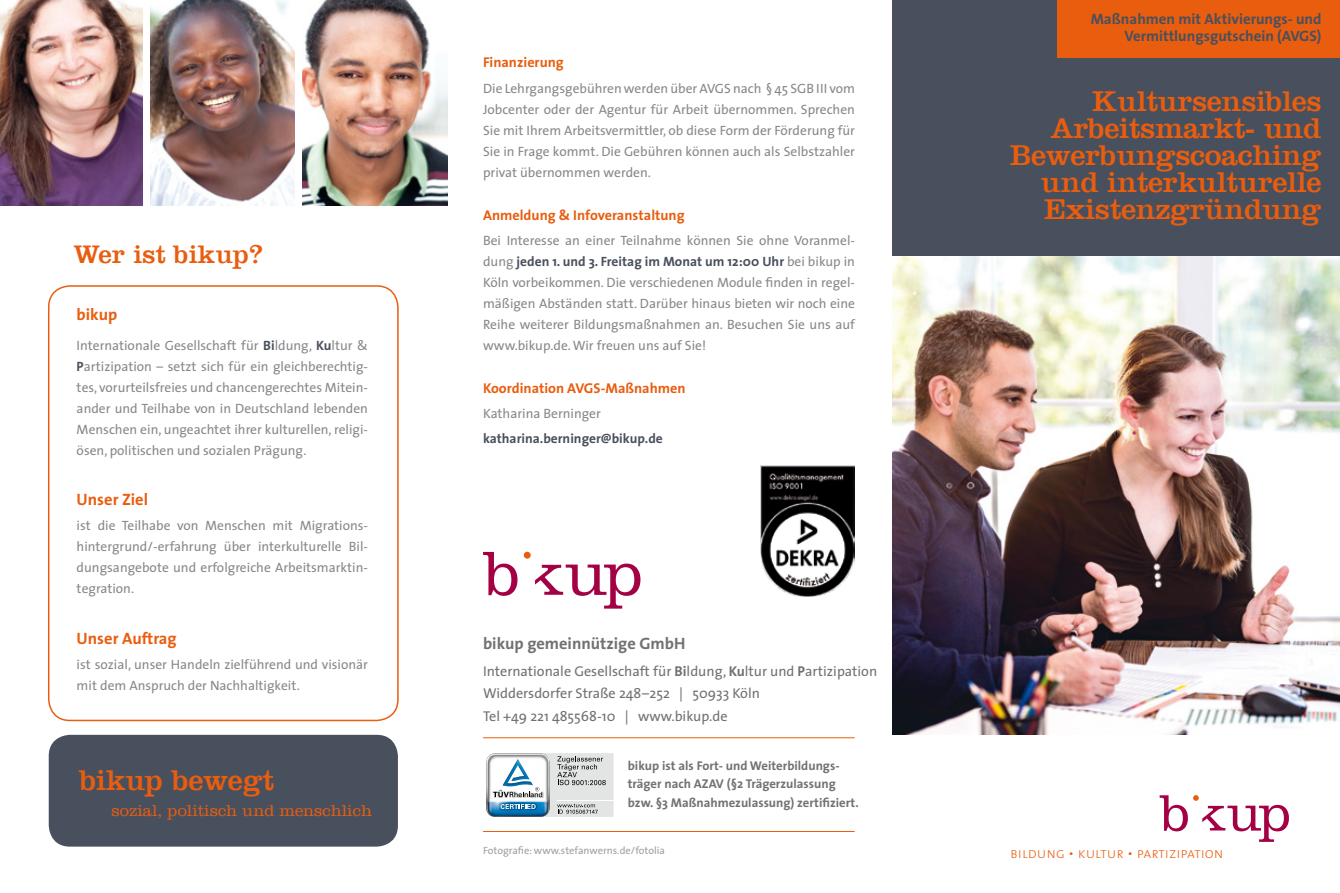
<style>
.page{position:relative;width:1340px;height:893px;background:#fff}
.page>*{position:absolute;margin:0;border:0;box-sizing:border-box;transform-origin:0 0}
.t1{font:30px/27px "Clarendon LT";letter-spacing:-.01em;color:#e95d0f;text-align:right}
.t2{font:26.55px "Clarendon LT";color:#e95d0f}
.t3{font:300 16.5px "Clarendon LT";color:#e95d0f}
.t4{font:700 16.5px "The Sans";color:#e95d0f}
.t5{font:700 16.5px "The Sans";color:#707172}
.t6{font:700 15px/16.5px "The Sans";color:#49505d;text-align:right}
.t7{font:15px "The Sans Extra Light Caps";color:#e95d0f}
.t8{font:14.25px/22.5px "The Sans";color:#707172}
.t9{font:700 14.25px "The Sans";color:#e95d0f}
.t10{font:13.5px/21px "The Sans";color:#87888a;text-align:justify}
.t11{font:700 13.5px "The Sans";color:#49505d}
.t12{font:700 12.75px/18px "The Sans";color:#707172}
.t13{font:10.5px "The Sans";color:#9c9e9f}
.s1{font-weight:700;color:#49505d}
.s2{font-weight:700}
</style>
<div class="page">
<img style="left:893px;top:255px;width:446px;height:479px">
<div style="left:893px;top:0;width:446px;height:255px;background:#49505d"></div>
<svg style="left:1159px;top:795px;width:28px;height:36px"></svg>
<svg style="left:1193px;top:795px;width:95px;height:47px"></svg>
<div style="left:1057px;top:0;width:282px;height:57px;background:#e95d0f"></div>
<hr style="left:483px;top:737px;width:371px;height:1px;background:#e95d0f">
<hr style="left:483px;top:831px;width:371px;height:1px;background:#e95d0f">
<img style="left:0;top:0;width:142px;height:206px">
<img style="left:150px;top:0;width:145px;height:206px">
<img style="left:302px;top:0;width:145px;height:206px">
<div style="left:48px;top:285px;width:350px;height:436px;border:2px solid #e95d0f;border-radius:21px"></div>
<div style="left:49px;top:735px;width:349px;height:112px;background:#49505d;border-radius:21px"></div>
<svg style="left:483px;top:552px;width:34px;height:44px"></svg>
<div style="left:524px;top:552px;width:6px;height:7px;background:#e95d0f;border-radius:50%"></div>
<svg style="left:535px;top:564px;width:105px;height:45px"></svg>
<img style="left:760px;top:465px;width:94px;height:131px">
<svg style="left:486px;top:753px;width:128px;height:64px"></svg>
<h2 class="t2" style="left:73px;top:238px;width:191px">Wer ist bikup?</h2>
<p class="t4" style="left:77px;top:301px;width:42px">bikup</p>
<p class="t10" style="left:77px;top:334px;width:293px">Internationale Gesellschaft für <span class="s1">Bi</span>ldung, <span class="s1">Ku</span>ltur &amp; <span class="s1">P</span>artizipation – setzt sich für ein gleichberechtig&shy;tes, vorurteilsfreies und chancengerechtes Mitein&shy;ander und Teilhabe von in Deutschland lebenden Menschen ein, ungeachtet ihrer kulturellen, religi&shy;ösen, politischen und sozialen Prägung.</p>
<p class="t4" style="left:77px;top:486px;width:73px">Unser Ziel</p>
<p class="t10" style="left:77px;top:515px;width:293px">ist die Teilhabe von Menschen mit Migrations&shy;hintergrund/-erfahrung über interkulturelle Bil&shy;dungsangebote und erfolgreiche Arbeitsmarktin&shy;tegration.</p>
<p class="t4" style="left:77px;top:625px;width:102px">Unser Auftrag</p>
<p class="t10" style="left:77px;top:654px;width:293px">ist sozial, unser Handeln zielführend und visionär mit dem Anspruch der Nachhaltigkeit.</p>
<h1 class="t1" style="left:80px;top:766px;width:196px">bikup bewegt</h1>
<p class="t3" style="left:112px;top:801px;width:262px">sozial, politisch und menschlich</p>
<p class="t9" style="left:483px;top:51px;width:82px">Finanzierung</p>
<p class="t10" style="left:483px;top:77px;width:373px">Die Lehrgangsgebühren werden über AVGS nach § 45 SGB III vom Jobcenter oder der Agentur für Arbeit übernommen. Sprechen Sie mit Ihrem Arbeitsvermittler, ob diese Form der Förderung für Sie in Frage kommt. Die Gebühren können auch als Selbstzahler privat übernommen werden.</p>
<p class="t9" style="left:483px;top:203px;width:203px">Anmeldung &amp; Infoveranstaltung</p>
<p class="t10" style="left:483px;top:229px;width:373px">Bei Interesse an einer Teilnahme können Sie ohne Voranmel&shy;dung <span class="s1">jeden 1. und 3. Freitag im Monat um 12:00 Uhr</span> bei bikup in Köln vorbeikommen. Die verschiedenen Module finden in regel&shy;mäßigen Abständen statt. Darüber hinaus bieten wir noch eine Reihe weiterer Bildungsmaßnahmen an. Besuchen Sie uns auf www.bikup.de. Wir freuen uns auf Sie!</p>
<p class="t9" style="left:483px;top:376px;width:204px">Koordination AVGS-Maßnahmen</p>
<p class="t10" style="left:483px;top:403px;width:119px">Katharina Berninger</p>
<p class="t11" style="left:483px;top:427px;width:181px">katharina.berninger@bikup.de</p>
<p class="t5" style="left:483px;top:629px;width:204px">bikup gemeinnützige GmbH</p>
<p class="t8" style="left:483px;top:659px;width:395px">Internationale Gesellschaft für <span class="s2">Bi</span>ldung, <span class="s2">Ku</span>ltur und <span class="s2">P</span>artizipation<br>Widdersdorfer Straße 248–252 | 50933 Köln<br>Tel +49 221 485568-10 | www.bikup.de</p>
<p class="t12" style="left:628px;top:757px;width:232px">bikup ist als Fort- und Weiterbildungs&shy;träger nach AZAV (§2 Trägerzulassung bzw. §3 Maßnahmezulassung) zertifiziert.</p>
<p class="t13" style="left:483px;top:842px;width:183px">Fotografie: www.stefanwerns.de/fotolia</p>
<p class="t6" style="left:1090px;top:10px;width:232px">Maßnahmen mit Aktivierungs- und<br>Vermittlungsgutschein (AVGS)</p>
<h1 class="t1" style="left:1009px;top:87px;width:313px">Kultursensibles<br>Arbeitsmarkt- und<br>Bewerbungscoaching und interkulturelle<br>Existenzgründung</h1>
<p class="t7" style="left:1010px;top:840px;width:215px">bildung • kultur • partizipation</p>
</div>
